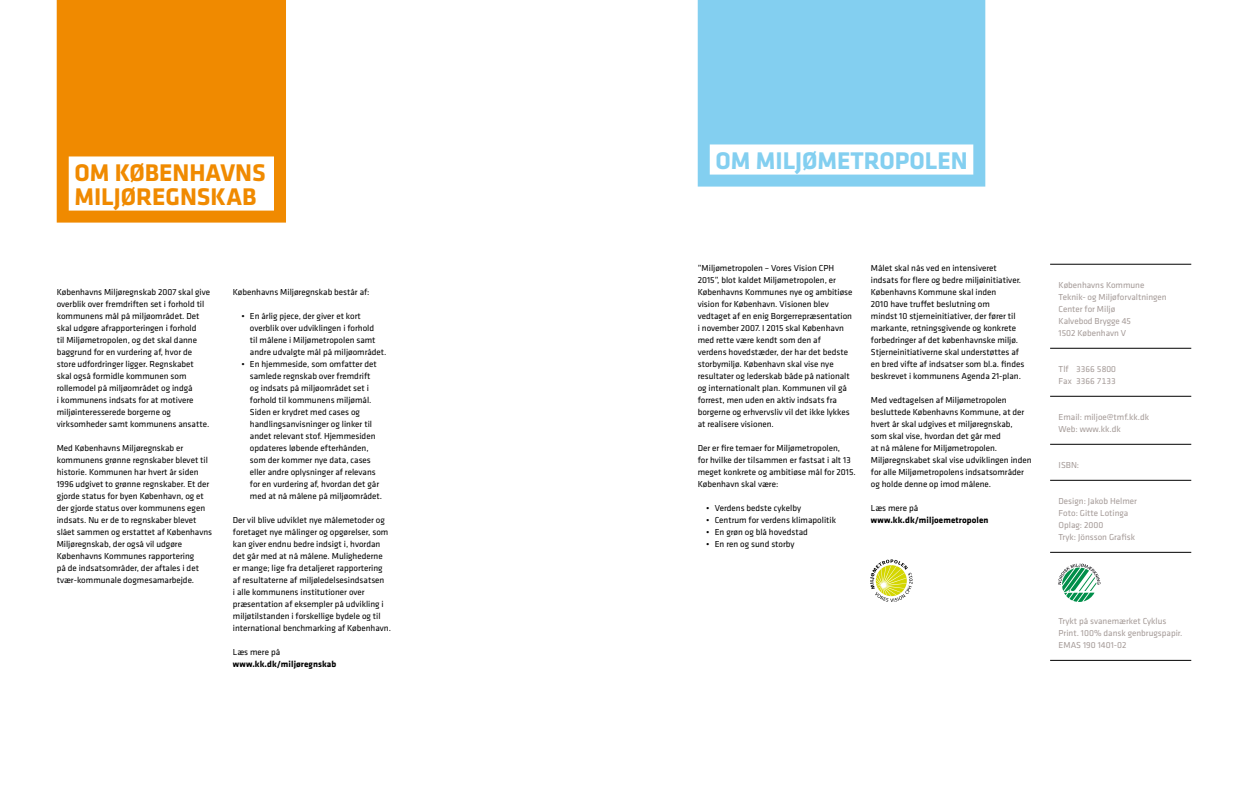
<style>
.page{position:relative;width:1248px;height:794px;background:#fff}
.page>*{position:absolute;margin:0;border:0;box-sizing:border-box;transform-origin:0 0}
.t1{font:700 25px/24px "Klavika";color:#f08a00}
.t2{font:700 25px "Klavika";color:#83cff0}
.t3{font:9px/12px "Klavika";color:#000}
.t4{font:9px/12px "Klavika";color:#a59b98}
.t5{font:700 9px "Klavika";letter-spacing:.03em;color:#000}
</style>
<div class="page">
<svg style="left:57px;top:0;width:229px;height:223px;fill:#f08a00"></svg>
<hr style="left:1049px;top:264px;width:142px;height:1px;background:#000">
<hr style="left:1049px;top:348px;width:142px;height:1px;background:#000">
<hr style="left:1049px;top:396px;width:142px;height:1px;background:#000">
<hr style="left:1049px;top:444px;width:142px;height:1px;background:#000">
<hr style="left:1049px;top:480px;width:142px;height:1px;background:#000">
<hr style="left:1049px;top:552px;width:142px;height:1px;background:#000">
<hr style="left:1049px;top:660px;width:142px;height:1px;background:#000">
<svg style="left:697px;top:0;width:288px;height:187px;background:#95d6f2"></svg>
<svg style="left:870px;top:559px;width:42px;height:43px"></svg>
<svg style="left:1058px;top:563px;width:42px;height:39px"></svg>
<h1 class="t1" style="left:74px;top:161px;width:193px">OM KØBENHAVNS<br>MILJØREGNSKAB</h1>
<p class="t3" style="left:57px;top:286px;width:155px">Københavns Miljøregnskab 2007 skal give overblik over fremdriften set i forhold til kommunens mål på miljøområdet. Det skal udgøre afrapporteringen i forhold<br>til Miljømetropolen, og det skal danne baggrund for en vurdering af, hvor de store udfordringer ligger. regnskabet skal også formidle kommunen som rollemodel på miljøområdet og indgå<br>i kommunens indsats for at motivere miljøinteresserede borgerne og virksomheder samt kommunens ansatte.</p>
<p class="t3" style="left:57px;top:442px;width:157px">Med Københavns Miljøregnskab er kommunens grønne regnskaber blevet til historie. Kommunen har hvert år siden 1996 udgivet to grønne regnskaber. et der gjorde status for byen København, og et der gjorde status over kommunens egen indsats. nu er de to regnskaber blevet slået sammen og erstattet af Københavns Miljøregnskab, der også vil udgøre Københavns Kommunes rapportering<br>på de indsatsområder, der aftales i det tvær-kommunale dogmesamarbejde.</p>
<p class="t3" style="left:233px;top:286px;width:138px">Københavns Miljøregnskab består af:</p>
<p class="t3" style="left:250px;top:310px;width:138px;text-indent:-9px">• en årlig pjece, der giver et kort overblik over udviklingen i forhold<br>til målene i Miljømetropolen samt andre udvalgte mål på miljøområdet.</p>
<p class="t3" style="left:250px;top:358px;width:134px;text-indent:-9px">• en hjemmeside, som omfatter det samlede regnskab over fremdrift<br>og indsats på miljøområdet set i forhold til kommunens miljømål. siden er krydret med cases og handlingsanvisninger og linker til andet relevant stof. hjemmesiden opdateres løbende efterhånden, som der kommer nye data, cases eller andre oplysninger af relevans for en vurdering af, hvordan det går med at nå målene på miljøområdet.</p>
<p class="t3" style="left:233px;top:514px;width:160px">Der vil blive udviklet nye målemetoder og foretaget nye målinger og opgørelser, som kan giver endnu bedre indsigt i, hvordan det går med at nå målene. Mulighederne er mange; lige fra detaljeret rapportering af resultaterne af miljøledelsesindsatsen<br>i alle kommunens institutioner over præsentation af eksempler på udvikling i miljøtilstanden i forskellige bydele og til international benchmarking af København.</p>
<p class="t3" style="left:233px;top:646px;width:49px">læs mere på</p>
<p class="t5" style="left:233px;top:659px;width:105px">WWW.KK.DK/MILJØREGNSKAB</p>
<h1 class="t2" style="left:715px;top:147px;width:254px">OM MILJØMETROPOLEN</h1>
<p class="t3" style="left:697px;top:262px;width:156px">”Miljømetropolen – vores vision CPh 2015”, blot kaldet Miljømetropolen, er Københavns Kommunes nye og ambitiøse vision for København. visionen blev vedtaget af en enig borgerrepræsentation i november 2007. i 2015 skal København med rette være kendt som den af<br>verdens hovedstæder, der har det bedste storbymiljø. København skal vise nye resultater og lederskab både på nationalt og internationalt plan. Kommunen vil gå forrest, men uden en aktiv indsats fra borgerne og erhvervsliv vil det ikke lykkes at realisere visionen.</p>
<p class="t3" style="left:697px;top:442px;width:160px">Der er fire temaer for Miljømetropolen,<br>for hvilke der tilsammen er fastsat i alt 13 meget konkrete og ambitiøse mål for 2015.<br>København skal være:</p>
<p class="t3" style="left:706px;top:502px;width:96px">• verdens bedste cykelby</p>
<p class="t3" style="left:706px;top:514px;width:131px">• Centrum for verdens klimapolitik</p>
<p class="t3" style="left:706px;top:526px;width:103px">• en grøn og blå hovedstad</p>
<p class="t3" style="left:706px;top:538px;width:90px">• en ren og sund storby</p>
<p class="t3" style="left:870px;top:262px;width:155px">Målet skal nås ved en intensiveret indsats for flere og bedre miljøinitiativer.<br>Københavns Kommune skal inden<br>2010 have truffet beslutning om<br>mindst 10 stjerneinitiativer, der fører til markante, retningsgivende og konkrete forbedringer af det københavnske miljø. stjerneinitiativerne skal understøttes af en bred vifte af indsatser som bl.a. findes beskrevet i kommunens agenda 21-plan.</p>
<p class="t3" style="left:870px;top:394px;width:162px">Med vedtagelsen af Miljømetropolen besluttede Københavns Kommune, at der hvert år skal udgives et miljøregnskab,<br>som skal vise, hvordan det går med<br>at nå målene for Miljømetropolen.<br>Miljøregnskabet skal vise udviklingen inden for alle Miljømetropolens indsatsområder og holde denne op imod målene.</p>
<p class="t3" style="left:870px;top:502px;width:49px">læs mere på</p>
<p class="t5" style="left:870px;top:515px;width:119px">WWW.KK.DK/MILJOEMETROPOLEN</p>
<p class="t4" style="left:1058px;top:279px;width:110px">Københavns Kommune<br>Teknik- og Miljøforvaltningen<br>Center for Miljø<br>Kalvebod brygge 45<br>1502 København v</p>
<p class="t4" style="left:1058px;top:363px;width:59px">Tlf 3366 5800<br>Fax 3366 7133</p>
<p class="t4" style="left:1058px;top:411px;width:92px">email: miljoe@tmf.kk.dk<br>Web: www.kk.dk</p>
<p class="t4" style="left:1058px;top:459px;width:22px">isbn:</p>
<p class="t4" style="left:1058px;top:495px;width:80px">Design: jakob helmer<br>Foto: gitte lotinga<br>Oplag: 2000<br>Tryk: jönsson grafisk</p>
<p class="t4" style="left:1058px;top:615px;width:125px">Trykt på svanemærket Cyklus<br>Print. 100% dansk genbrugspapir. eMas 190 1401-02</p>
</div>
